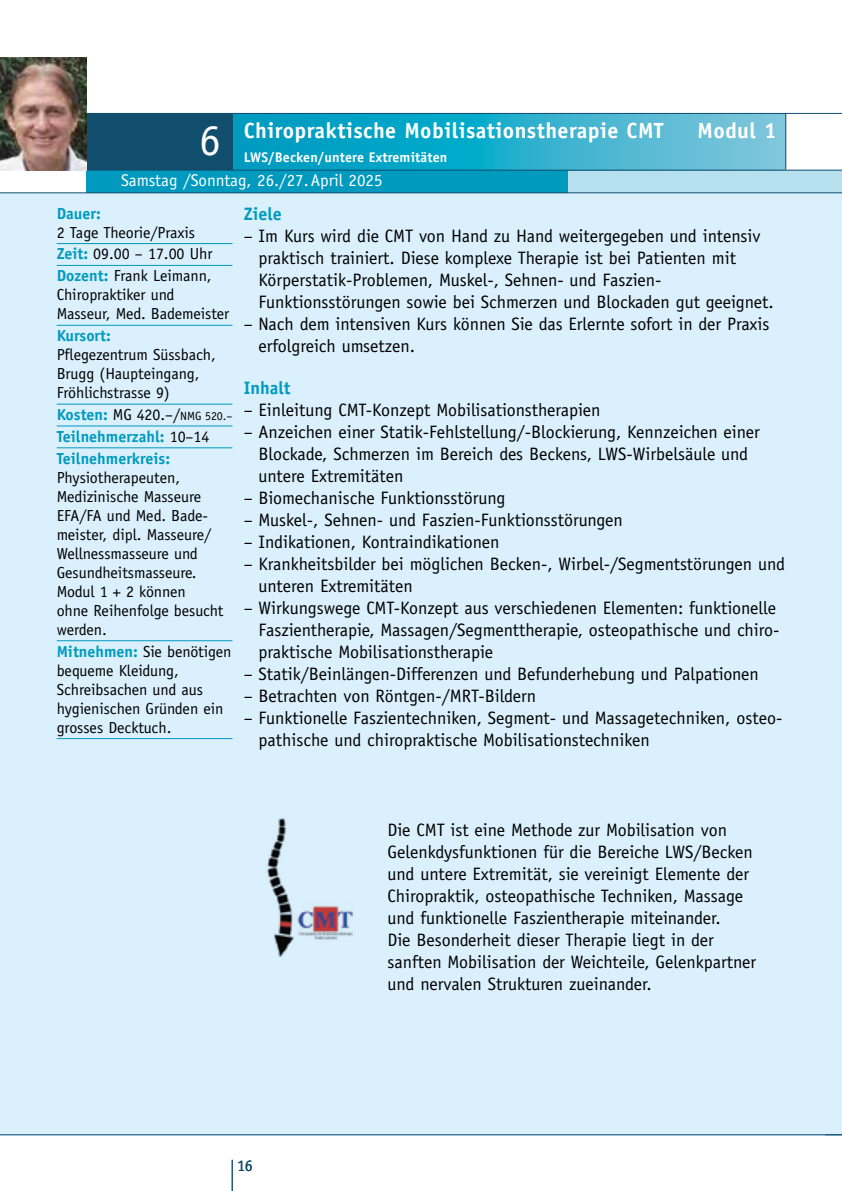
<style>
.page{position:relative;width:842px;height:1191px;background:#fff}
.page>*{position:absolute;margin:0;border:0;box-sizing:border-box;transform-origin:0 0}
.t1{font:44px "Officina Sans Std";color:#fff}
.t2{font:700 22px "Officina Sans Std";letter-spacing:.02em;color:#fff}
.t3{font:18px/22px "Officina Sans Std";color:#000}
.t4{font:700 18px "Officina Sans Std";color:#009abf}
.t5{font:17px "Officina Sans Std";color:#fff}
.t6{font:16px/19px "Officina Sans Std";letter-spacing:-.005em;color:#000}
.t7{font:700 16px/21.8px "Officina Sans Std";color:#009abf}
.t8{font:16px "Officina Sans Std";color:#114e6e}
.t9{font:700 14px "Officina Sans Std";letter-spacing:.01em;color:#fff}
.s1{font-weight:700;color:#009abf}
.s2{font-weight:400;color:#000}
.s3{font-weight:400;font-size:12px;color:#000}
</style>
<div class="page">
<div style="left:369px;top:170px;width:473px;height:23px;background:#b6e0ee"></div>
<hr style="left:232px;top:1159px;width:1px;height:32px;background:#114e6e">
<div style="left:0;top:193px;width:842px;height:942px;background:#daf0fc"></div>
<div style="left:0;top:113px;width:232px;height:57px;background:#114e6e"></div>
<svg style="left:233px;top:114px;width:552px;height:56px;background:#2caecc"></svg>
<div style="left:86px;top:170px;width:482px;height:23px;background:#009abf"></div>
<hr style="left:0;top:113px;width:842px;height:1px;background:#114e6e">
<hr style="left:0;top:192px;width:842px;height:1px;background:#114e6e">
<hr style="left:232px;top:113px;width:1px;height:57px;background:#114e6e">
<hr style="left:57px;top:243px;width:175px;height:1px;background:#009abf">
<hr style="left:57px;top:265px;width:175px;height:1px;background:#009abf">
<hr style="left:57px;top:325px;width:175px;height:1px;background:#009abf">
<hr style="left:57px;top:404px;width:175px;height:1px;background:#009abf">
<hr style="left:57px;top:425px;width:175px;height:1px;background:#009abf">
<hr style="left:57px;top:447px;width:175px;height:1px;background:#009abf">
<hr style="left:57px;top:640px;width:175px;height:1px;background:#009abf">
<hr style="left:57px;top:738px;width:175px;height:1px;background:#009abf">
<hr style="left:0;top:170px;width:842px;height:1px;background:#114e6e">
<hr style="left:785px;top:113px;width:1px;height:57px;background:#114e6e">
<img style="left:0;top:57px;width:86px;height:114px">
<hr style="left:0;top:1134px;width:842px;height:1px;background:#114e6e">
<img style="left:267px;top:818px;width:87px;height:139px">
<svg style="left:825px;top:1134px;width:17px;height:1px"></svg>
<h1 class="t1" style="left:199px;top:114px;width:23px">6</h1>
<p class="t2" style="left:244px;top:117px;width:421px">Chiropraktische Mobilisationstherapie CMT</p>
<p class="t2" style="left:698px;top:117px;width:80px">Modul 1</p>
<p class="t9" style="left:244px;top:149px;width:205px">LWS/Becken/untere Extremitäten</p>
<p class="t5" style="left:121px;top:170px;width:263px">Samstag /Sonntag, 26./27.April 2025</p>
<p class="t7" style="left:57px;top:202px;width:46px">Dauer:</p>
<p class="t6" style="left:57px;top:221px;width:157px;line-height:21.8px">2 Tage Theorie/Praxis<br><span class="s1">Zeit:</span> 09.00 – 17.00 Uhr<br><span class="s1">Dozent:</span> Frank Leimann,</p>
<p class="t6" style="left:57px;top:285px;width:174px">Chiropraktiker und<br>Masseur, Med. Bademeister</p>
<p class="t7" style="left:57px;top:324px;width:56px">Kursort:</p>
<p class="t6" style="left:57px;top:345px;width:161px">Pflegezentrum Süssbach,<br>Brugg (Haupteingang,<br>Fröhlichstrasse 9)</p>
<p class="t7" style="left:57px;top:403px;width:177px">Kosten: <span class="s2">MG 420.–/</span><span class="s3">NMG 520.–<br></span>Teilnehmerzahl: <span class="s2">10–14<br></span>Teilnehmerkreis:</p>
<p class="t6" style="left:57px;top:468px;width:168px">Physiotherapeuten,<br>Medizinische Masseure<br>EFA/FA und Med. Bade&shy;meister, dipl. Masseure/<br>Wellnessmasseure und<br>Gesundheitsmasseure.<br>Modul 1 + 2 können<br>ohne Reihenfolge besucht werden.</p>
<p class="t6" style="left:57px;top:641px;width:176px"><span class="s1">Mitnehmen:</span> Sie benötigen bequeme Kleidung,<br>Schreibsachen und aus hygienischen Gründen ein grosses Decktuch.</p>
<p class="t4" style="left:244px;top:203px;width:39px">Ziele</p>
<p class="t3" style="left:259px;top:225px;width:517px;text-indent:-15px">– Im Kurs wird die CMT von Hand zu Hand weitergegeben und intensiv praktisch trainiert. Diese komplexe Therapie ist bei Patienten mit Körperstatik-Problemen, Muskel-, Sehnen- und Faszien-Funktionsstörungen sowie bei Schmerzen und Blockaden gut geeignet.</p>
<p class="t3" style="left:259px;top:313px;width:512px;text-indent:-15px">– Nach dem intensiven Kurs können Sie das Erlernte sofort in der Praxis erfolgreich umsetzen.</p>
<p class="t4" style="left:244px;top:377px;width:48px">Inhalt</p>
<p class="t3" style="left:244px;top:399px;width:358px">– Einleitung CMT-Konzept Mobilisationstherapien</p>
<p class="t3" style="left:259px;top:421px;width:503px;text-indent:-15px">– Anzeichen einer Statik-Fehlstellung/-Blockierung, Kennzeichen einer<br>Blockade, Schmerzen im Bereich des Beckens, LWS-Wirbelsäule und untere Extremitäten</p>
<p class="t3" style="left:244px;top:487px;width:263px">– Biomechanische Funktionsstörung</p>
<p class="t3" style="left:244px;top:509px;width:381px">– Muskel-, Sehnen- und Faszien-Funktionsstörungen</p>
<p class="t3" style="left:244px;top:531px;width:257px">– Indikationen, Kontraindikationen</p>
<p class="t3" style="left:259px;top:553px;width:528px;text-indent:-15px">– Krankheitsbilder bei möglichen Becken-, Wirbel-/Segmentstörungen und unteren Extremitäten</p>
<p class="t3" style="left:259px;top:597px;width:522px;text-indent:-15px">– Wirkungswege CMT-Konzept aus verschiedenen Elementen: funktionelle<br>Faszientherapie, Massagen/Segmenttherapie, osteopathische und chiro&shy;praktische Mobilisationstherapie</p>
<p class="t3" style="left:244px;top:663px;width:517px">– Statik/Beinlängen-Differenzen und Befunderhebung und Palpationen</p>
<p class="t3" style="left:244px;top:685px;width:294px">– Betrachten von Röntgen-/MRT-Bildern</p>
<p class="t3" style="left:259px;top:707px;width:525px;text-indent:-15px">– Funktionelle Faszientechniken, Segment- und Massagetechniken, osteo&shy;pathische und chiropraktische Mobilisationstechniken</p>
<p class="t3" style="left:388px;top:818px;width:370px">Die CMT ist eine Methode zur Mobilisation von Gelenkdysfunktionen für die Bereiche LWS/Becken und untere Extremität, sie vereinigt Elemente der Chiropraktik, osteopathische Techniken, Massage und funktionelle Faszientherapie miteinander.<br>Die Besonderheit dieser Therapie liegt in der sanften Mobilisation der Weichteile, Gelenkpartner und nervalen Strukturen zueinander.</p>
<p class="t8" style="left:237px;top:1156px;width:17px">16</p>
</div>
